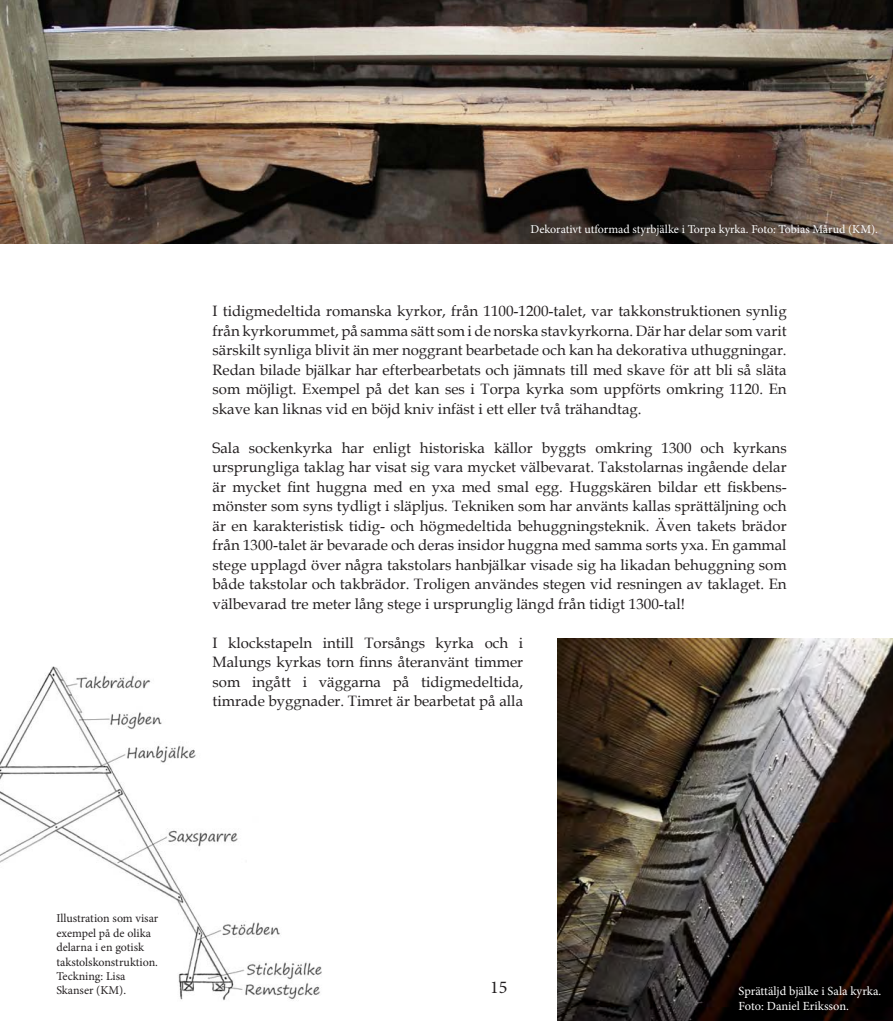
<style>
.page{position:relative;width:893px;height:1021px;background:#fff}
.page>*{position:absolute;margin:0;border:0;box-sizing:border-box;transform-origin:0 0}
.t1{font:18px "Minion Pro";color:#231f20}
.Brödtext{font:15px/19.5px "Book Antiqua";color:#231f20;text-align:justify}
.Bildtext{font:12.45px/14.9px "Minion Pro";color:#fff}
.Bildtext-2{font:12px/14.4px "Minion Pro";color:#231f20}
.Bildtext-3{font:12px "Minion Pro";letter-spacing:-.005em;color:#fff}
</style>
<div class="page">
<img style="left:557px;top:638px;width:336px;height:382px">
<img style="left:0;top:666px;width:322px;height:335px">
<img style="left:0;top:0;width:893px;height:243px">
<p class="Bildtext-3" style="left:530px;top:221px;width:349px">Dekorativt utformad styrbjälke i Torpa kyrka. Foto: Tobias Mårud (KM).</p>
<p class="Brödtext" style="left:213px;top:301px;width:576px">I tidigmedeltida romanska kyrkor, från 1100-1200-talet, var takkonstruktionen synlig från kyrkorummet, på samma sätt som i de norska stavkyrkorna. Där har delar som varit särskilt synliga blivit än mer noggrant bearbetade och kan ha dekorativa uthuggningar.<br>Redan bilade bjälkar har efterbearbetats och jämnats till med skave för att bli så släta som möjligt. Exempel på det kan ses i Torpa kyrka som uppförts omkring 1120. En skave kan liknas vid en böjd kniv infäst i ett eller två trähandtag.</p>
<p class="Brödtext" style="left:213px;top:437px;width:576px">Sala sockenkyrka har enligt historiska källor byggts omkring 1300 och kyrkans ursprungliga taklag har visat sig vara mycket välbevarat. Takstolarnas ingående delar är mycket fint huggna med en yxa med smal egg. Huggskären bildar ett fiskbens&shy;mönster som syns tydligt i släpljus. Tekniken som har använts kallas sprättäljning och är en karakteristisk tidig- och högmedeltida behuggningsteknik. Även takets brädor från 1300-talet är bevarade och deras insidor huggna med samma sorts yxa. En gammal stege upplagd över några takstolars hanbjälkar visade sig ha likadan behuggning som både takstolar och takbrädor. Troligen användes stegen vid resningen av taklaget. En välbevarad tre meter lång stege i ursprunglig längd från tidigt 1300-tal!</p>
<p class="Brödtext" style="left:213px;top:632px;width:312px">I klockstapeln intill Torsångs kyrka och i Malungs kyrkas torn finns återanvänt timmer som ingått i väggarna på tidigmedeltida, timrade byggnader. Timret är bearbetat på alla</p>
<p class="Bildtext-2" style="left:56px;top:911px;width:104px">Illustration som visar exempel på de olika delarna i en gotisk takstolskonstruktion.<br>Teckning: Lisa<br>Skanser (KM).</p>
<p class="t1" style="left:490px;top:974px;width:19px">15</p>
<p class="Bildtext" style="left:739px;top:983px;width:144px">Sprättäljd bjälke i Sala kyrka.<br>Foto: Daniel Eriksson.</p>
</div>
